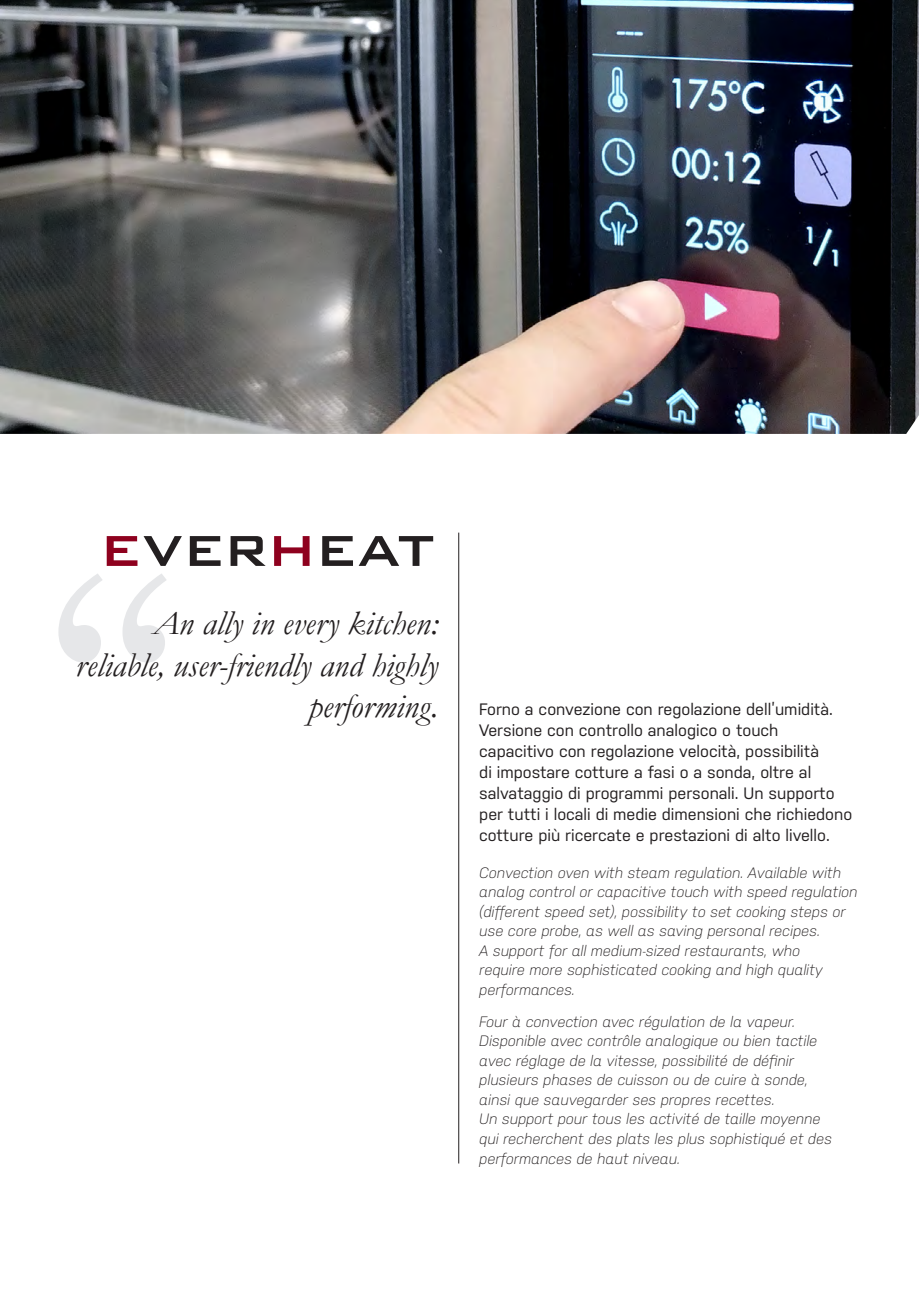
<style>
.page{position:relative;width:919px;height:1289px;background:#fff}
.page>*{position:absolute;margin:0;border:0;box-sizing:border-box;transform-origin:0 0}
.t1{font:500 70.5px "Bank Gothic BT";color:#231f20;scale:.95 1}
.t2{font:italic 34.5px/41.4px "Garamond";color:#231f20;text-align:right}
.t3{font:16.5px/21px "Nudista";color:#231f20}
.t4{font:italic 300 15px/19.5px "Nudista";color:#231f20}
.s1{color:#8e011e}
</style>
<div class="page">
<img style="left:0;top:0;width:918px;height:434px">
<svg style="left:58px;top:574px;width:108px;height:88px"></svg>
<hr style="left:458px;top:532px;width:1px;height:631px;background:#231f20">
<p class="t1" style="left:100px;top:508px;width:354px"><span class="s1">e</span>ver<span class="s1">h</span>eat</p>
<p class="t2" style="left:75px;top:602px;width:364px">An ally in every kitchen: reliable, user-friendly and highly performing.</p>
<p class="t3" style="left:479px;top:698px;width:374px">Forno a convezione con regolazione dell’umidità.<br>Versione con controllo analogico o touch capacitivo con regolazione velocità, possibilità<br>di impostare cotture a fasi o a sonda, oltre al salvataggio di programmi personali. Un supporto per tutti i locali di medie dimensioni che richiedono cotture più ricercate e prestazioni di alto livello.</p>
<p class="t4" style="left:479px;top:862px;width:380px">Convection oven with steam regulation. Available with analog control or capacitive touch with speed regulation (different speed set), possibility to set cooking steps or use core probe, as well as saving personal recipes.</p>
<p class="t4" style="left:479px;top:940px;width:345px">A support for all medium-sized restaurants, who require more sophisticated cooking and high quality performances.</p>
<p class="t4" style="left:479px;top:1011px;width:339px">Four à convection avec régulation de la vapeur.<br>Disponible avec contrôle analogique ou bien tactile avec réglage de la vitesse, possibilité de définir plusieurs phases de cuisson ou de cuire à sonde, ainsi que sauvegarder ses propres recettes.</p>
<p class="t4" style="left:479px;top:1109px;width:354px">Un support pour tous les activité de taille moyenne qui recherchent des plats les plus sophistiqué et des performances de haut niveau.</p>
</div>
